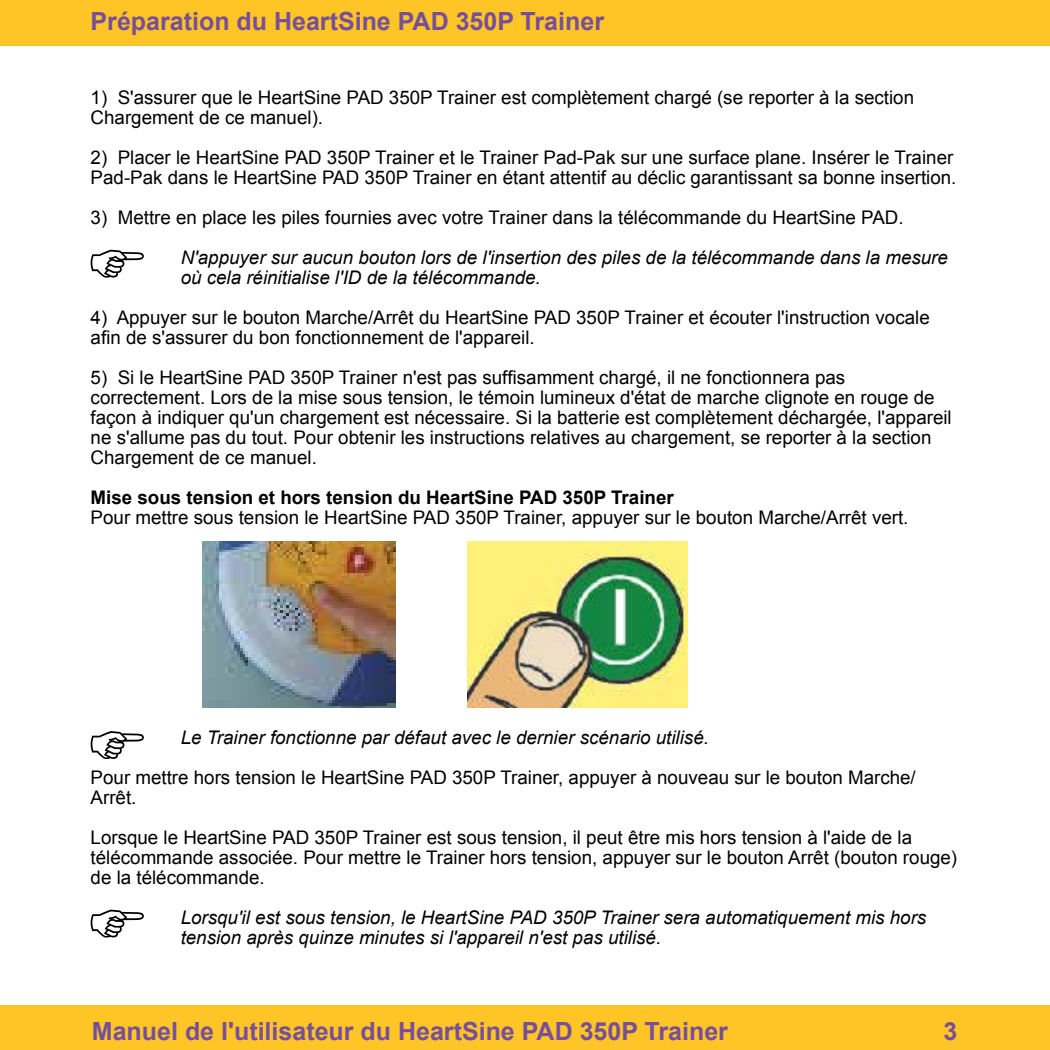
<style>
.page{position:relative;width:1050px;height:1050px;background:#fff}
.page>*{position:absolute;margin:0;border:0;box-sizing:border-box;transform-origin:0 0}
.t1{font:700 25px "Arial";color:#764f9b}
.t2{font:18.75px/20px "Arial";color:#000}
.t3{font:italic 18.75px/20px "Arial";color:#000}
.t4{font:700 18.75px "Arial";color:#000}
</style>
<div class="page">
<div style="left:0;top:1005px;width:1049px;height:44px;background:#ffc425"></div>
<div style="left:0;top:0;width:1049px;height:46px;background:#ffc425"></div>
<svg style="left:91px;top:909px;width:53px;height:28px"></svg>
<svg style="left:91px;top:731px;width:53px;height:28px"></svg>
<img style="left:203px;top:542px;width:193px;height:165px">
<img style="left:468px;top:542px;width:219px;height:165px">
<svg style="left:91px;top:250px;width:53px;height:27px"></svg>
<h1 class="t1" style="left:91px;top:4px;width:515px">Préparation du HeartSine PAD 350P Trainer</h1>
<p class="t2" style="left:91px;top:87px;width:825px">1) S'assurer que le HeartSine PAD 350P Trainer est complètement chargé (se reporter à la section<br>Chargement de ce manuel).</p>
<p class="t2" style="left:91px;top:147px;width:867px">2) Placer le HeartSine PAD 350P Trainer et le Trainer Pad-Pak sur une surface plane. Insérer le Trainer<br>Pad-Pak dans le HeartSine PAD 350P Trainer en étant attentif au déclic garantissant sa bonne insertion.</p>
<p class="t2" style="left:91px;top:207px;width:814px">3) Mettre en place les piles fournies avec votre Trainer dans la télécommande du HeartSine PAD.</p>
<p class="t3" style="left:181px;top:247px;width:768px">N'appuyer sur aucun bouton lors de l'insertion des piles de la télécommande dans la mesure où cela réinitialise l'ID de la télécommande.</p>
<p class="t2" style="left:91px;top:307px;width:840px">4) Appuyer sur le bouton Marche/Arrêt du HeartSine PAD 350P Trainer et écouter l'instruction vocale afin de s'assurer du bon fonctionnement de l'appareil.</p>
<p class="t2" style="left:91px;top:367px;width:862px">5) Si le HeartSine PAD 350P Trainer n'est pas suffisamment chargé, il ne fonctionnera pas correctement. Lors de la mise sous tension, le témoin lumineux d'état de marche clignote en rouge de façon à indiquer qu'un chargement est nécessaire. Si la batterie est complètement déchargée, l'appareil ne s'allume pas du tout. Pour obtenir les instructions relatives au chargement, se reporter à la section Chargement de ce manuel.</p>
<p class="t4" style="left:91px;top:485px;width:584px">Mise sous tension et hors tension du HeartSine PAD 350P Trainer</p>
<p class="t2" style="left:91px;top:507px;width:819px">Pour mettre sous tension le HeartSine PAD 350P Trainer, appuyer sur le bouton Marche/Arrêt vert.</p>
<p class="t3" style="left:181px;top:727px;width:530px">Le Trainer fonctionne par défaut avec le dernier scénario utilisé.</p>
<p class="t2" style="left:91px;top:767px;width:826px">Pour mettre hors tension le HeartSine PAD 350P Trainer, appuyer à nouveau sur le bouton Marche/<br>Arrêt.</p>
<p class="t2" style="left:91px;top:827px;width:868px">Lorsque le HeartSine PAD 350P Trainer est sous tension, il peut être mis hors tension à l'aide de la télécommande associée. Pour mettre le Trainer hors tension, appuyer sur le bouton Arrêt (bouton rouge) de la télécommande.</p>
<p class="t3" style="left:181px;top:907px;width:747px">Lorsqu'il est sous tension, le HeartSine PAD 350P Trainer sera automatiquement mis hors tension après quinze minutes si l'appareil n'est pas utilisé.</p>
<h1 class="t1" style="left:92px;top:1014px;width:637px">Manuel de l'utilisateur du HeartSine PAD 350P Trainer</h1>
<h1 class="t1" style="left:943px;top:1014px;width:15px">3</h1>
</div>
